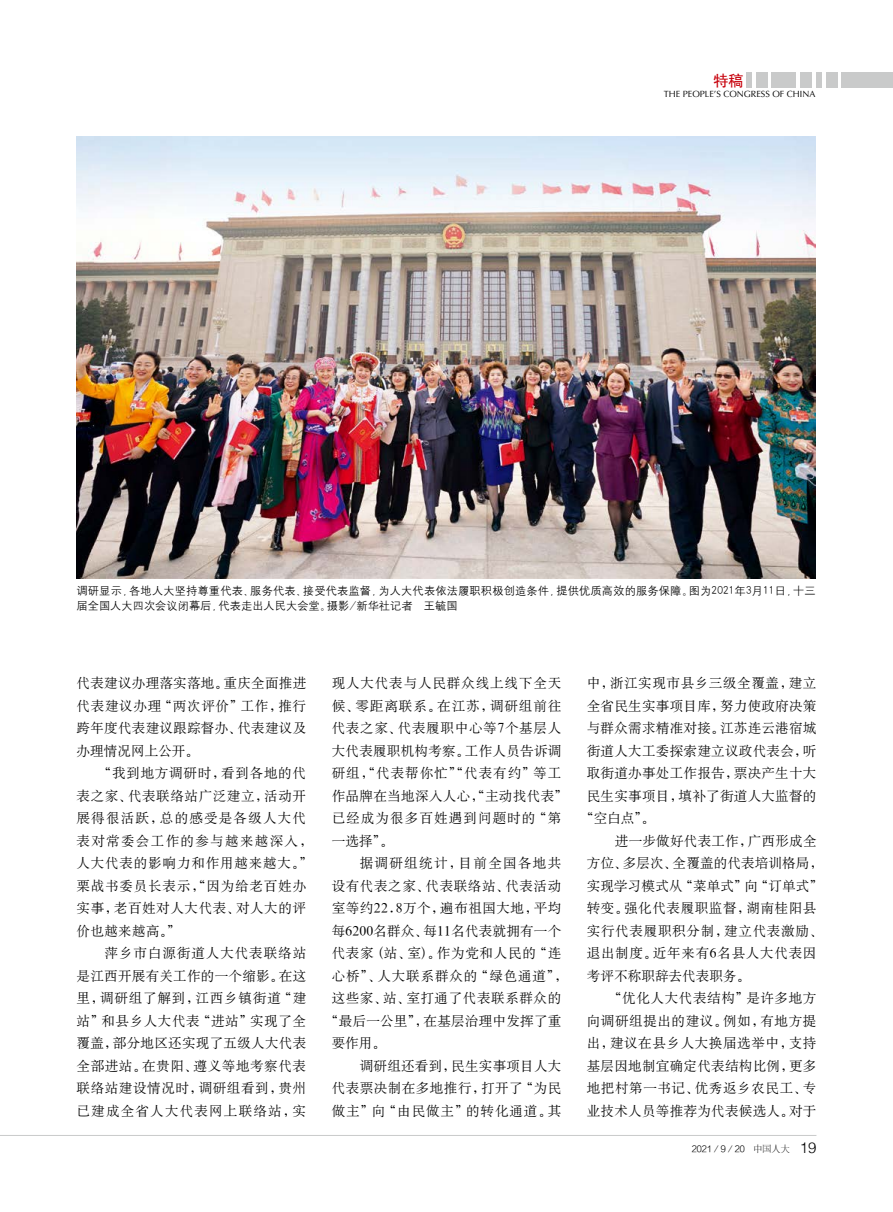
<style>
.page{position:relative;width:893px;height:1212px;background:#fff}
.page>*{position:absolute;margin:0;border:0;box-sizing:border-box;transform-origin:0 0}
.t1{font:15px "H Yb 1 gj";color:#c7000b}
.t2{font:13.5px/22.5px "H Ya 6 gj";letter-spacing:.045em;color:#000;text-align:justify}
.t3{font:13.5px/22.5px "H Ya 6 gj";letter-spacing:.065em;color:#000}
.t4{font:13.5px "H Ya 6 gj";letter-spacing:.025em;color:#000}
.t5{font:13.5px "H Ya 6 gj";letter-spacing:.02em;color:#000}
.t6{font:13.5px "H Ya 6 gj";letter-spacing:.015em;color:#000}
.t7{font:13.5px "H Ya 6 gj";letter-spacing:.07em;color:#000}
.t8{font:13.5px "H Ya 6 gj";letter-spacing:.1em;color:#000}
.t9{font:13.5px "H Ya 6 gj";letter-spacing:.01em;color:#000}
.t10{font:11.25px/15px "H Yg 2 gj";letter-spacing:.01em;color:#000}
.t11{font:9px "Optima";color:#000}
.t12{font:9px "FZZDXJW GB1 0";color:#000}
.s1{font-family:"FZSYJW GB1 0"}
.s2{font-family:"Helvetica";font-weight:300;font-size:15px}
</style>
<div class="page">
<div style="left:841px;top:73px;width:52px;height:15px;background:#c9caca"></div>
<div style="left:816px;top:73px;width:5px;height:15px;background:#c9caca"></div>
<div style="left:746px;top:73px;width:5px;height:15px;background:#c9caca"></div>
<div style="left:772px;top:73px;width:24px;height:15px;background:#c9caca"></div>
<div style="left:756px;top:73px;width:11px;height:15px;background:#c9caca"></div>
<div style="left:826px;top:73px;width:11px;height:15px;background:#c9caca"></div>
<div style="left:800px;top:73px;width:12px;height:15px;background:#c9caca"></div>
<hr style="left:0;top:1135px;width:816px;height:1px;background:#c9caca">
<img style="left:77px;top:136px;width:739px;height:443px">
<p class="t1" style="left:713px;top:73px;width:31px">特稿</p>
<p class="t11" style="left:664px;top:89px;width:153px">THE PEOPLE’S CONGRESS OF CHINA</p>
<p class="t10" style="left:77px;top:583px;width:741px">调研显示，各地人大坚持尊重代表、服务代表、接受代表监督，为人大代表依法履职积极创造条件，提供优质高效的服务保障。图为2021年3月11日，十三届全国人大四次会议闭幕后，代表走出人民大会堂。摄影/新华社记者 王毓国</p>
<p class="t2" style="left:77px;top:672px;width:231px">代表建议办理落实落地。重庆全面推进代表建议办理“两次评价”工作，推行跨年度代表建议跟踪督办、代表建议及办理情况网上公开。</p>
<p class="t3" style="left:77px;top:762px;width:238px;text-indent:21px">“我到地方调研时，看到各地的代表之家、代表联络站广泛建立，活动开展得很活跃，总的感受是各级人大代表对常委会工作的参与越来越深入，人大代表的影响力和作用越来越大。”栗战书委员长表示，“因为给老百姓办实事，老百姓对人大代表、对人大的评价也越来越高。”</p>
<p class="t2" style="left:77px;top:942px;width:231px;text-indent:28px">萍乡市白源街道人大代表联络站是江西开展有关工作的一个缩影。在这里，调研组了解到，江西乡镇街道“建站”和县乡人大代表“进站”实现了全覆盖，部分地区还实现了五级人大代表全部进站。在贵阳、遵义等地考察代表联络站建设情况时，调研组看到，贵州已建成全省人大代表网上联络站，实</p>
<p class="t3" style="left:332px;top:672px;width:238px">现人大代表与人民群众线上线下全天候、零距离联系。在江苏，调研组前往代表之家、代表履职中心等7个基层人大代表履职机构考察。工作人员告诉调研组，“代表帮你忙”“代表有约”等工作品牌在当地深入人心，“主动找代表”已经成为很多百姓遇到问题时的“第一选择”。</p>
<p class="t8" style="left:360px;top:856px;width:203px">据调研组统计，目前全国各地共</p>
<p class="t2" style="left:332px;top:874px;width:231px">设有代表之家、代表联络站、代表活动</p>
<p class="t2" style="left:332px;top:897px;width:231px">室等约22.8万个，遍布祖国大地，平均</p>
<p class="t5" style="left:332px;top:924px;width:231px">每6200名群众、每11名代表就拥有一个</p>
<p class="t2" style="left:332px;top:942px;width:231px">代表家（站、室）。作为党和人民的“连</p>
<p class="t3" style="left:332px;top:964px;width:238px">心桥”、人大联系群众的“绿色通道”，</p>
<p class="t2" style="left:332px;top:987px;width:231px">这些家、站、室打通了代表联系群众的</p>
<p class="t4" style="left:325px;top:1014px;width:238px">“最后一公里”，在基层治理中发挥了重</p>
<p class="t2" style="left:332px;top:1032px;width:56px">要作用。</p>
<p class="t5" style="left:360px;top:1059px;width:203px">调研组还看到，民生实事项目人大</p>
<p class="t2" style="left:332px;top:1077px;width:231px">代表票决制在多地推行，打开了“为民</p>
<p class="t7" style="left:332px;top:1104px;width:231px">做主”向“由民做主”的转化通道。其</p>
<p class="t2" style="left:587px;top:672px;width:231px">中，浙江实现市县乡三级全覆盖，建立</p>
<p class="t4" style="left:587px;top:699px;width:231px">全省民生实事项目库，努力使政府决策</p>
<p class="t4" style="left:587px;top:721px;width:231px">与群众需求精准对接。江苏连云港宿城</p>
<p class="t4" style="left:587px;top:744px;width:231px">街道人大工委探索建立议政代表会，听</p>
<p class="t4" style="left:587px;top:766px;width:231px">取街道办事处工作报告，票决产生十大</p>
<p class="t4" style="left:587px;top:789px;width:231px">民生实事项目，填补了街道人大监督的</p>
<p class="t2" style="left:580px;top:807px;width:76px">“空白点”。</p>
<p class="t5" style="left:615px;top:834px;width:203px">进一步做好代表工作，广西形成全</p>
<p class="t6" style="left:587px;top:856px;width:238px">方位、多层次、全覆盖的代表培训格局，</p>
<p class="t6" style="left:587px;top:879px;width:238px">实现学习模式从“菜单式”向“订单式”</p>
<p class="t2" style="left:587px;top:897px;width:231px">转变。强化代表履职监督，湖南桂阳县</p>
<p class="t2" style="left:587px;top:919px;width:238px">实行代表履职积分制，建立代表激励、</p>
<p class="t2" style="left:587px;top:942px;width:231px">退出制度。近年来有6名县人大代表因</p>
<p class="t9" style="left:587px;top:969px;width:165px">考评不称职辞去代表职务。</p>
<p class="t2" style="left:608px;top:987px;width:210px">“优化人大代表结构”是许多地方</p>
<p class="t2" style="left:587px;top:1009px;width:231px">向调研组提出的建议。例如，有地方提</p>
<p class="t2" style="left:587px;top:1032px;width:231px">出，建议在县乡人大换届选举中，支持</p>
<p class="t4" style="left:587px;top:1059px;width:231px">基层因地制宜确定代表结构比例，更多</p>
<p class="t2" style="left:587px;top:1077px;width:231px">地把村第一书记、优秀返乡农民工、专</p>
<p class="t4" style="left:587px;top:1104px;width:231px">业技术人员等推荐为代表候选人。对于</p>
<p class="t12" style="left:692px;top:1144px;width:126px">2021／9／20 <span class="s1">中国人大</span> <span class="s2">19</span></p>
</div>
